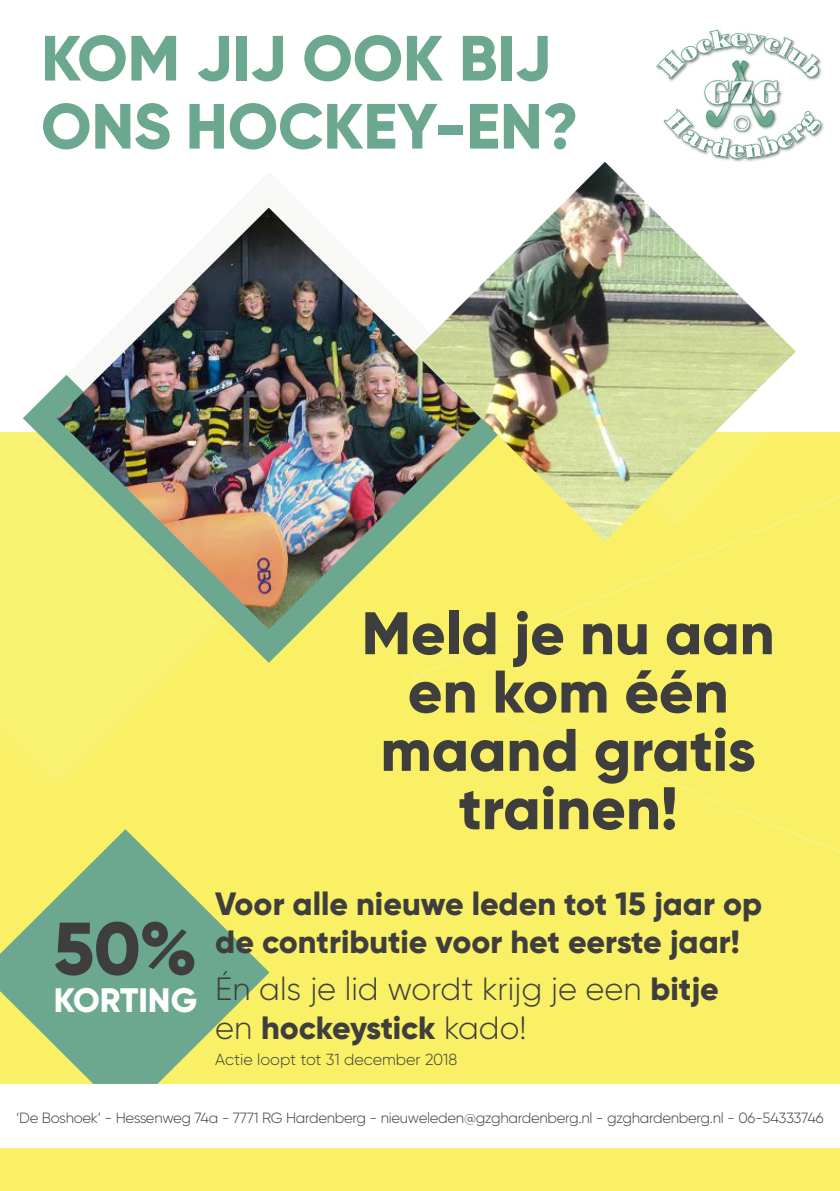
<style>
.page{position:relative;width:840px;height:1191px;background:#fff}
.page>*{position:absolute;margin:0;border:0;box-sizing:border-box;transform-origin:0 0}
.t1{font:800 74.2px "Gilroy";color:#3e3e3f}
.t2{font:800 63.8px/68px "Gilroy";color:#6ca88f}
.t3{font:800 60px/58.4px "Gilroy";color:#3e3e3f;text-align:center}
.t4{font:800 33.8px "Gilroy";color:#fff}
.t5{font:800 32.2px/38.6px "Gilroy";color:#3e3e3f}
.t6{font:300 32.2px "Gilroy";color:#3e3e3f}
.t7{font:300 16px "Gilroy";color:#3e3e3f}
.t8{font:300 14.8px "Gilroy";letter-spacing:-.02em;color:#3e3e3f}
.s1{font-weight:800}
.s2{font-weight:300}
</style>
<div class="page">
<div style="left:0;top:433px;width:839px;height:758px;background:#f9f065"></div>
<svg style="left:0;top:432px;width:178px;height:352px;fill:#f9f172"></svg>
<img style="left:656px;top:29px;width:168px;height:96px">
<svg style="left:23px;top:384px;width:280px;height:279px;fill:#f9f172"></svg>
<img style="left:57px;top:208px;width:357px;height:421px">
<svg style="left:665px;top:125px;width:174px;height:308px"></svg>
<img style="left:414px;top:162px;width:381px;height:320px">
<svg style="left:0;top:829px;width:269px;height:255px;fill:#6ca88f"></svg>
<svg style="left:410px;top:482px;width:429px;height:371px"></svg>
<div style="left:0;top:1084px;width:839px;height:63px;background:#fff"></div>
<p class="t2" style="left:41px;top:24px;width:538px">KOM JIJ OOK BIJ<br>ONS HOCKEY-EN?</p>
<p class="t3" style="left:361px;top:603px;width:414px">Meld je nu aan en kom één maand gratis trainen!</p>
<p class="t1" style="left:53px;top:901px;width:145px">50%</p>
<p class="t4" style="left:54px;top:979px;width:145px">KORTING</p>
<p class="t5" style="left:215px;top:884px;width:548px">Voor alle nieuwe leden tot 15 jaar op de contributie voor het eerste jaar!</p>
<p class="t6" style="left:215px;top:969px;width:505px">Én als je lid wordt krijg je een <span class="s1">bitje</span></p>
<p class="t5" style="left:215px;top:1008px;width:312px"><span class="s2">en</span> hockeystick <span class="s2">kado!</span></p>
<p class="t7" style="left:215px;top:1050px;width:243px">Actie loopt tot 31 december 2018</p>
<p class="t8" style="left:16px;top:1108px;width:808px">‘De Boshoek’ - Hessenweg 74a - 7771 RG Hardenberg - nieuweleden@gzghardenberg.nl - gzghardenberg.nl - 06-54333746</p>
</div>
